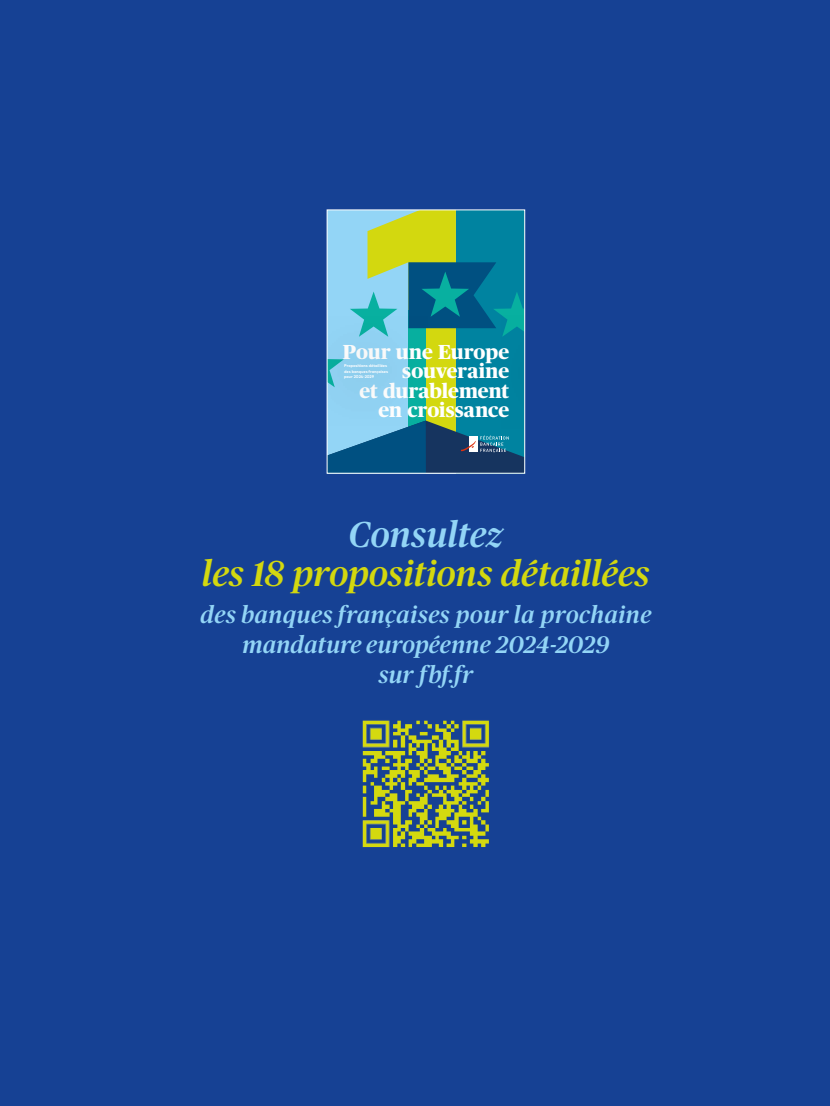
<style>
.page{position:relative;width:830px;height:1106px;background:#fff}
.page>*{position:absolute;margin:0;border:0;box-sizing:border-box;transform-origin:0 0}
.t1{font:italic 500 36px "Publico";letter-spacing:.005em;color:#d3d80f}
.t2{font:italic 500 36px "Publico";letter-spacing:.01em;color:#93d5f6}
.t3{font:italic 500 24px/30px "Publico";letter-spacing:.02em;color:#93d5f6;text-align:center}
.t4{font:800 20.25px/19.2px "Publico";color:#fff;text-align:right}
.t5{font:700 4.05px/5.6px "Mark Pro";letter-spacing:-.01em;color:#fff}
</style>
<div class="page">
<div style="left:0;top:0;width:829px;height:1106px;background:#164194"></div>
<svg style="left:328px;top:211px;width:195px;height:260px;background:#4e9f9d"></svg>
<div style="left:326px;top:209px;width:199px;height:264px;border:1px solid #fff"></div>
<img style="left:362px;top:720px;width:127px;height:128px">
<p class="t4" style="left:343px;top:342px;width:168px">Pour une Europe souveraine<br>et durablement en croissance</p>
<p class="t5" style="left:344px;top:362px;width:45px">Propositions détaillées des banques françaises pour 2024-2029</p>
<h1 class="t2" style="left:348px;top:514px;width:155px">Consultez</h1>
<h1 class="t1" style="left:202px;top:553px;width:449px">les 18 propositions détaillées</h1>
<p class="t3" style="left:200px;top:599px;width:452px">des banques françaises pour la prochaine mandature européenne 2024-2029<br>sur fbf.fr</p>
</div>
